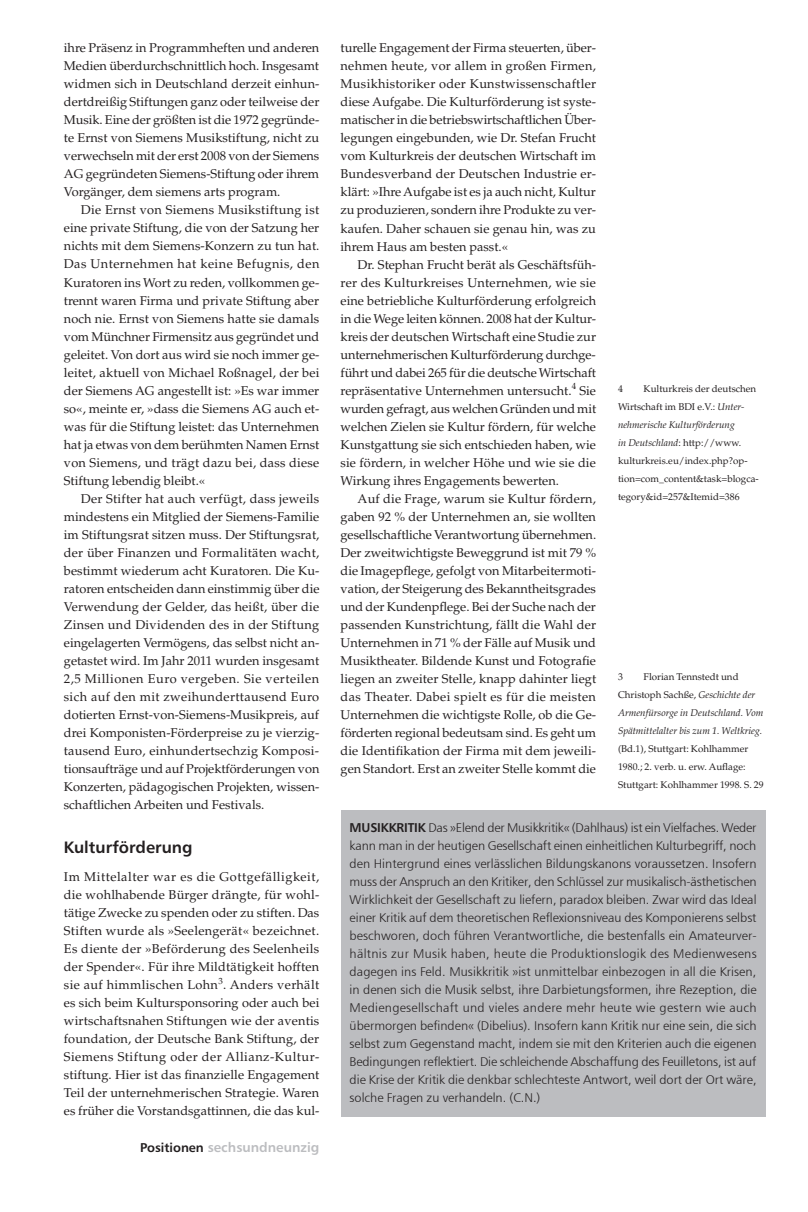
<style>
.page{position:relative;width:808px;height:1212px;background:#fff}
.page>*{position:absolute;margin:0;border:0;box-sizing:border-box;transform-origin:0 0}
.t1{font:16.5px "Humanist 777 BT Bold B";color:#231f20}
.t2{font:13.5px "Humanist 777 BT Bold B";color:#bcbdc0}
.t3{font:12.75px/18px "Palatino";color:#231f20;text-align:justify}
.t4{font:300 12.75px/18px "Humanist";color:#231f20;text-align:justify}
.t5{font:9.75px/18px "Palatino";color:#231f20}
.t6{font:italic 9.75px/18px "Palatino";color:#231f20}
.s1{font-size:12.75px;color:#231f20}
.s2{font-style:italic}
.s3{font-style:normal}
.s4{font-family:"Humanist 777 BT Bold B";font-weight:400}
</style>
<div class="page">
<div style="left:340px;top:810px;width:425px;height:306px;background:#bcbdc0"></div>
<p class="t3" style="left:64px;top:39px;width:257px">ihre Präsenz in Programmheften und anderen Medien überdurchschnittlich hoch. Insgesamt widmen sich in Deutschland derzeit einhun&shy;dertdreißig Stiftungen ganz oder teilweise der Musik. Eine der größten ist die 1972 gegründe&shy;te Ernst von Siemens Musikstiftung, nicht zu verwechseln mit der erst 2008 von der Siemens AG gegründeten Siemens-Stiftung oder ihrem Vorgänger, dem siemens arts program.</p>
<p class="t3" style="left:64px;top:201px;width:257px;text-indent:17px">Die Ernst von Siemens Musikstiftung ist eine private Stiftung, die von der Satzung her nichts mit dem Siemens-Konzern zu tun hat.<br>Das Unternehmen hat keine Befugnis, den Kuratoren ins Wort zu reden, vollkommen ge&shy;trennt waren Firma und private Stiftung aber noch nie. Ernst von Siemens hatte sie damals vom Münchner Firmensitz aus gegründet und geleitet. Von dort aus wird sie noch immer ge&shy;leitet, aktuell von Michael Roßnagel, der bei der Siemens AG angestellt ist: »Es war immer so«, meinte er, »dass die Siemens AG auch et&shy;was für die Stiftung leistet: das Unternehmen hat ja etwas von dem berühmten Namen Ernst von Siemens, und trägt dazu bei, dass diese Stiftung lebendig bleibt.«</p>
<p class="t3" style="left:64px;top:489px;width:257px;text-indent:17px">Der Stifter hat auch verfügt, dass jeweils mindestens ein Mitglied der Siemens-Familie im Stiftungsrat sitzen muss. Der Stiftungsrat, der über Finanzen und Formalitäten wacht, bestimmt wiederum acht Kuratoren. Die Ku&shy;ratoren entscheiden dann einstimmig über die Verwendung der Gelder, das heißt, über die Zinsen und Dividenden des in der Stiftung eingelagerten Vermögens, das selbst nicht an&shy;getastet wird. Im Jahr 2011 wurden insgesamt 2,5 Millionen Euro vergeben. Sie verteilen sich auf den mit zweihunderttausend Euro dotierten Ernst-von-Siemens-Musikpreis, auf drei Komponisten-Förderpreise zu je vierzig&shy;tausend Euro, einhundertsechzig Komposi&shy;tionsaufträge und auf Projektförderungen von Konzerten, pädagogischen Projekten, wissen&shy;schaftlichen Arbeiten und Festivals.</p>
<p class="t1" style="left:64px;top:837px;width:130px">Kulturförderung</p>
<p class="t3" style="left:64px;top:867px;width:257px">Im Mittelalter war es die Gottgefälligkeit, die wohlhabende Bürger drängte, für wohl&shy;tätige Zwecke zu spenden oder zu stiften. Das Stiften wurde als »Seelengerät« bezeichnet.<br>Es diente der »Beförderung des Seelenheils der Spender«. Für ihre Mildtätigkeit hofften sie auf himmlischen Lohn<sup>3</sup>. Anders verhält es sich beim Kultursponsoring oder auch bei wirtschaftsnahen Stiftungen wie der aventis foundation, der Deutsche Bank Stiftung, der Siemens Stiftung oder der Allianz-Kultur&shy;stiftung. Hier ist das finanzielle Engagement Teil der unternehmerischen Strategie. Waren es früher die Vorstandsgattinnen, die das kul-</p>
<p class="t2" style="left:140px;top:1138px;width:181px"><span class="s1">Positionen</span> sechsundneunzig</p>
<p class="t3" style="left:340px;top:39px;width:257px">turelle Engagement der Firma steuerten, über&shy;nehmen heute, vor allem in großen Firmen, Musikhistoriker oder Kunstwissenschaftler diese Aufgabe. Die Kulturförderung ist syste&shy;matischer in die betriebswirtschaftlichen Über&shy;legungen eingebunden, wie Dr. Stefan Frucht vom Kulturkreis der deutschen Wirtschaft im Bundesverband der Deutschen Industrie er&shy;klärt: »Ihre Aufgabe ist es ja auch nicht, Kultur zu produzieren, sondern ihre Produkte zu ver&shy;kaufen. Daher schauen sie genau hin, was zu ihrem Haus am besten passt.«</p>
<p class="t3" style="left:340px;top:255px;width:257px;text-indent:17px">Dr. Stephan Frucht berät als Geschäftsfüh&shy;rer des Kulturkreises Unternehmen, wie sie eine betriebliche Kulturförderung erfolgreich in die Wege leiten können. 2008 hat der Kultur&shy;kreis der deutschen Wirtschaft eine Studie zur unternehmerischen Kulturförderung durchge&shy;führt und dabei 265 für die deutsche Wirtschaft repräsentative Unternehmen untersucht.<sup>4</sup> Sie wurden gefragt, aus welchen Gründen und mit welchen Zielen sie Kultur fördern, für welche Kunstgattung sie sich entschieden haben, wie sie fördern, in welcher Höhe und wie sie die Wirkung ihres Engagements bewerten.</p>
<p class="t3" style="left:340px;top:489px;width:257px;text-indent:17px">Auf die Frage, warum sie Kultur fördern, gaben 92 % der Unternehmen an, sie wollten gesellschaftliche Verantwortung übernehmen.<br>Der zweitwichtigste Beweggrund ist mit 79 % die Imagepflege, gefolgt von Mitarbeitermoti&shy;vation, der Steigerung des Bekanntheitsgrades und der Kundenpflege. Bei der Suche nach der passenden Kunstrichtung, fällt die Wahl der Unternehmen in 71 % der Fälle auf Musik und Musiktheater. Bildende Kunst und Fotografie liegen an zweiter Stelle, knapp dahinter liegt das Theater. Dabei spielt es für die meisten Unternehmen die wichtigste Rolle, ob die Ge&shy;förderten regional bedeutsam sind. Es geht um die Identifikation der Firma mit dem jeweili&shy;gen Standort. Erst an zweiter Stelle kommt die</p>
<p class="t5" style="left:617px;top:380px;width:142px;text-indent:26px">Kulturkreis der deutschen<br>Wirtschaft im BDI e.V.: <span class="s2">Unter&shy;nehmerische Kulturförderung<br>in Deutschland</span>: http://www. kulturkreis.eu/index.php?op&shy;tion=com_content&amp;task=blogca&shy;tegory&amp;id=257&amp;Itemid=386</p>
<p class="t5" style="left:617px;top:380px;width:6px">4</p>
<p class="t6" style="left:617px;top:668px;width:147px;text-indent:26px"><span class="s3">Florian Tennstedt und<br>Christoph Sachße,</span> Geschichte der<br>Armenfürsorge in Deutschland. Vom<br>Spätmittelalter bis zum 1. Weltkrieg.</p>
<p class="t5" style="left:617px;top:740px;width:147px">(Bd.1), Stuttgart: Kohlhammer<br>1980.; 2. verb. u. erw. Auflage:<br>Stuttgart: Kohlhammer 1998. S. 29</p>
<p class="t4" style="left:349px;top:818px;width:408px"><span class="s4">MUSIKKRITIK</span> Das »Elend der Musikkritik« (Dahlhaus) ist ein Vielfaches. Weder kann man in der heutigen Gesellschaft einen einheitlichen Kulturbegriff, noch den Hintergrund eines verlässlichen Bildungskanons voraussetzen. Insofern muss der Anspruch an den Kritiker, den Schlüssel zur musikalisch-ästhetischen Wirklichkeit der Gesellschaft zu liefern, paradox bleiben. Zwar wird das Ideal einer Kritik auf dem theoretischen Reflexionsniveau des Komponierens selbst beschworen, doch führen Verantwortliche, die bestenfalls ein Amateurver&shy;hältnis zur Musik haben, heute die Produktionslogik des Medienwesens dagegen ins Feld. Musikkritik »ist unmittelbar einbezogen in all die Krisen, in denen sich die Musik selbst, ihre Darbietungsformen, ihre Rezeption, die Mediengesellschaft und vieles andere mehr heute wie gestern wie auch übermorgen befinden« (Dibelius). Insofern kann Kritik nur eine sein, die sich selbst zum Gegenstand macht, indem sie mit den Kriterien auch die eigenen Bedingungen reflektiert. Die schleichende Abschaffung des Feuilletons, ist auf die Krise der Kritik die denkbar schlechteste Antwort, weil dort der Ort wäre, solche Fragen zu verhandeln. (C.N.)</p>
<p class="t5" style="left:617px;top:668px;width:6px">3</p>
</div>
